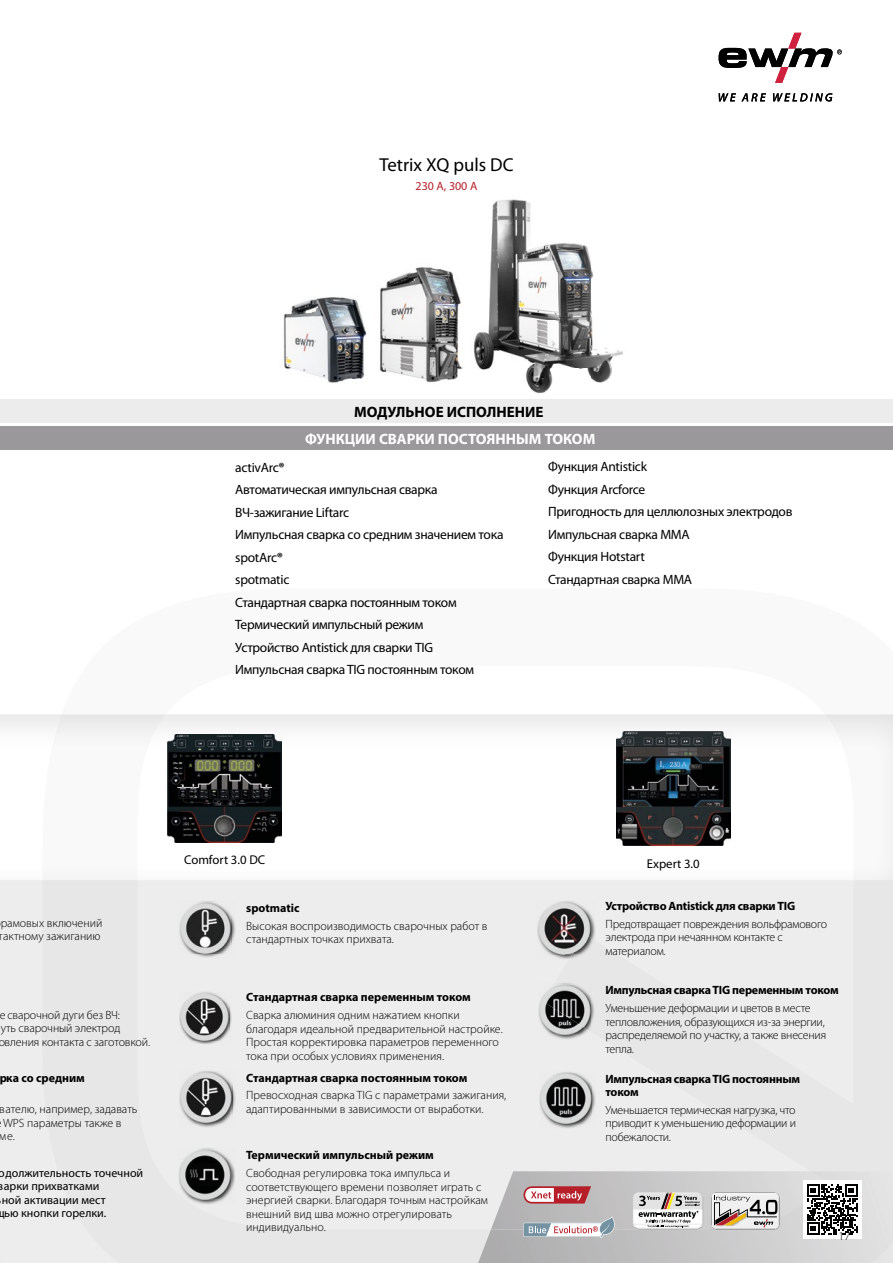
<style>
.page{position:relative;width:893px;height:1263px;background:#fff}
.page>*{position:absolute;margin:0;border:0;box-sizing:border-box;transform-origin:0 0}
.t1{font:18.75px "Myriad Pro";color:#000}
.t2{font:700 15px "Myriad Pro";color:#fff}
.t3{font:700 15px "Myriad Pro";color:#000}
.t4{font:13.5px/22.5px "Myriad Pro";letter-spacing:-.02em;color:#000}
.t5{font:12.75px "Myriad Pro";color:#000}
.t6{font:300 12px/13.5px "Myriad Pro";color:#000}
.t7{font:700 12px/13.5px "Myriad Pro";letter-spacing:-.01em;color:#000}
.t8{font:300 12px/13.5px "Myriad Pro";letter-spacing:-.02em;color:#000}
.t9{font:12px "Myriad Pro";color:#000}
.t10{font:12px "Myriad Pro";color:#b51f2a}
.s1{font-weight:700}
</style>
<div class="page">
<div style="left:0;top:880px;width:893px;height:383px;background:#ededed"></div>
<img style="left:490px;top:199px;width:103px;height:74px">
<img style="left:497px;top:273px;width:126px;height:96px">
<img style="left:526px;top:369px;width:86px;height:24px">
<img style="left:385px;top:263px;width:112px;height:42px">
<img style="left:385px;top:305px;width:112px;height:42px">
<img style="left:385px;top:347px;width:112px;height:36px">
<img style="left:283px;top:287px;width:102px;height:96px">
<hr style="left:0;top:399px;width:3px;height:24px;background:#ececec">
<div style="left:0;top:427px;width:893px;height:23px;background:#9a989a"></div>
<div style="left:2px;top:399px;width:891px;height:24px;background:#ececec"></div>
<img style="left:42px;top:714px;width:851px;height:166px">
<img style="left:478px;top:1230px;width:13px;height:33px">
<svg style="left:491px;top:1171px;width:402px;height:92px"></svg>
<img style="left:550px;top:901px;width:45px;height:58px">
<img style="left:569px;top:938px;width:26px;height:21px">
<img style="left:537px;top:902px;width:55px;height:52px">
<img style="left:573px;top:934px;width:19px;height:20px">
<img style="left:551px;top:1035px;width:31px;height:4px">
<img style="left:558px;top:983px;width:37px;height:43px">
<img style="left:539px;top:997px;width:47px;height:38px">
<img style="left:543px;top:984px;width:48px;height:48px">
<img style="left:179px;top:991px;width:53px;height:53px">
<img style="left:180px;top:992px;width:49px;height:48px">
<img style="left:179px;top:1071px;width:56px;height:56px">
<img style="left:180px;top:1072px;width:52px;height:50px">
<img style="left:192px;top:1148px;width:43px;height:56px">
<img style="left:179px;top:1149px;width:52px;height:51px">
<svg style="left:179px;top:1194px;width:13px;height:7px"></svg>
<img style="left:552px;top:1072px;width:43px;height:56px">
<img style="left:539px;top:1073px;width:53px;height:51px">
<img style="left:191px;top:901px;width:44px;height:56px">
<img style="left:179px;top:902px;width:53px;height:51px">
<svg style="left:719px;top:93px;width:113px;height:9px"></svg>
<svg style="left:719px;top:33px;width:123px;height:50px"></svg>
<h1 class="t1" style="left:379px;top:154px;width:136px">Tetrix XQ puls DC</h1>
<p class="t10" style="left:416px;top:178px;width:63px">230 A, 300 A</p>
<p class="t3" style="left:354px;top:402px;width:191px">МОДУЛЬНОЕ ИСПОЛНЕНИЕ</p>
<p class="t2" style="left:305px;top:429px;width:292px">ФУНКЦИИ СВАРКИ ПОСТОЯННЫМ ТОКОМ</p>
<p class="t4" style="left:235px;top:456px;width:270px">activArc<span class="s1">®<br></span>Автоматическая импульсная сварка<br>ВЧ-зажигание Liftarc<br>Импульсная сварка со средним значением тока spotArc<span class="s1">®<br></span>spotmatic<br>Стандартная сварка постоянным током<br>Термический импульсный режим<br>Устройство Antistick для сварки ТIG<br>Импульсная сварка TIG постоянным током</p>
<p class="t4" style="left:548px;top:455px;width:246px">Функция Antistick<br>Функция Arcforce<br>Пригодность для целлюлозных электродов<br>Импульсная сварка ММА<br>Функция Hotstart<br>Стандартная сварка ММА</p>
<p class="t6" style="left:-1px;top:916px;width:105px">рамовых включений тактному зажиганию</p>
<p class="t6" style="left:-2px;top:1008px;width:153px">е сварочной дуги без ВЧ:<br>уть сварочный электрод овления контакта с заготовкой.</p>
<p class="t7" style="left:-1px;top:1071px;width:87px">рка со средним</p>
<p class="t6" style="left:0;top:1103px;width:139px">вателю, например, задавать<br>WPS параметры также в<br>ме.</p>
<p class="t9" style="left:-1px;top:1165px;width:146px">одолжительность точечной</p>
<p class="t9" style="left:-2px;top:1178px;width:103px">варки прихватками</p>
<p class="t9" style="left:2px;top:1192px;width:105px">ной активации мест</p>
<p class="t9" style="left:4px;top:1205px;width:104px">ью кнопки горелки.</p>
<p class="t5" style="left:184px;top:852px;width:83px">Comfort 3.0 DC</p>
<p class="t5" style="left:647px;top:855px;width:54px">Expert 3.0</p>
<p class="t7" style="left:246px;top:901px;width:55px">spotmatic</p>
<p class="t6" style="left:246px;top:919px;width:243px">Высокая воспроизводимость сварочных работ в стандартных точках прихвата.</p>
<p class="t7" style="left:246px;top:990px;width:226px">Стандартная сварка переменным током</p>
<p class="t6" style="left:246px;top:1008px;width:258px">Сварка алюминия одним нажатием кнопки благодаря идеальной предварительной настройке.<br>Простая корректировка параметров переменного тока при особых условиях применения.</p>
<p class="t7" style="left:246px;top:1070px;width:223px">Стандартная сварка постоянным током</p>
<p class="t6" style="left:246px;top:1089px;width:262px">Превосходная сварка TIG с параметрами зажигания, адаптированными в зависимости от выработки.</p>
<p class="t7" style="left:246px;top:1148px;width:189px">Термический импульсный режим</p>
<p class="t6" style="left:246px;top:1166px;width:243px">Свободная регулировка тока импульса и соответствующего времени позволяет играть с энергией сварки. Благодаря точным настройкам внешний вид шва можно отрегулировать индивидуально.</p>
<p class="t7" style="left:605px;top:899px;width:191px">Устройство Antistick для сварки ТIG</p>
<p class="t8" style="left:605px;top:917px;width:223px">Предотвращает повреждения вольфрамового электрода при нечаянном контакте с материалом.</p>
<p class="t7" style="left:605px;top:983px;width:235px">Импульсная сварка TIG переменным током</p>
<p class="t8" style="left:605px;top:1001px;width:222px">Уменьшение деформации и цветов в месте тепловложения, образующихся из-за энергии, распределяемой по участку, а также внесения тепла.</p>
<p class="t7" style="left:605px;top:1071px;width:196px">Импульсная сварка TIG постоянным током</p>
<p class="t6" style="left:605px;top:1103px;width:192px;text-align:justify">Уменьшается термическая нагрузка, что приводит к уменьшению деформации и побежалости.</p>
<p class="t6" style="left:838px;top:1229px;width:14px">17</p>
</div>
